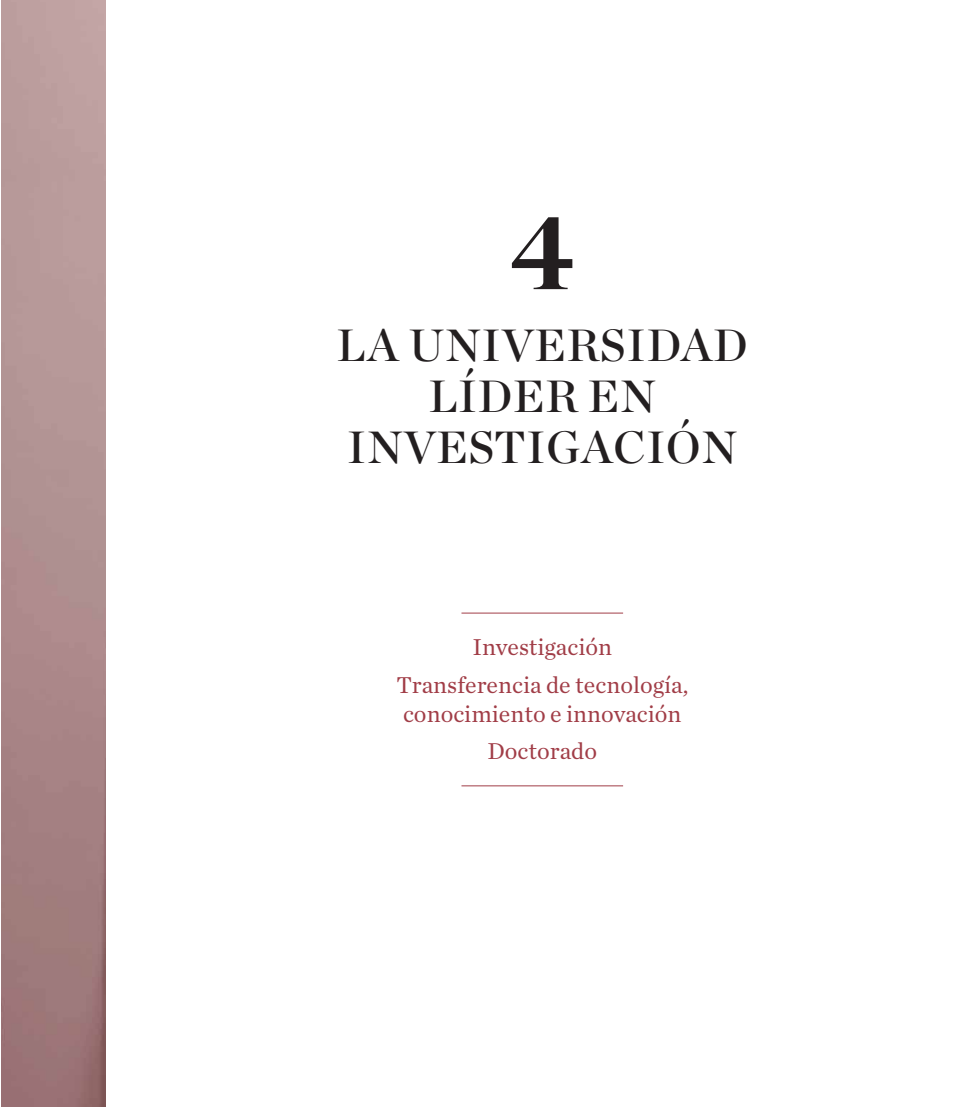
<style>
.page{position:relative;width:979px;height:1107px;background:#fff}
.page>*{position:absolute;margin:0;border:0;box-sizing:border-box;transform-origin:0 0}
.t1{font:700 108px "Chronicle Display";color:#231f20}
.t2{font:45px/51px "Chronicle Display Semi";letter-spacing:.02em;color:#231f20;text-align:center}
.t3{font:24px/37.3px "Chronicle Text G1";color:#a13d47;text-align:center}
</style>
<div class="page">
<hr style="left:461px;top:612px;width:162px;height:1px;background:#a13d47">
<hr style="left:461px;top:785px;width:162px;height:1px;background:#a13d47">
<img style="left:1px;top:0;width:104px;height:1106px">
<h1 class="t1" style="left:510px;top:203px;width:66px">4</h1>
<h2 class="t2" style="left:337px;top:323px;width:412px">LA UNIVERSIDAD<br>LÍDER EN<br>INVESTIGACIÓN</h2>
<p class="t3" style="left:396px;top:631px;width:293px">Investigación<br>Transferencia de tecnología,</p>
<p class="t3" style="left:403px;top:697px;width:280px">conocimiento e innovación<br>Doctorado</p>
</div>
